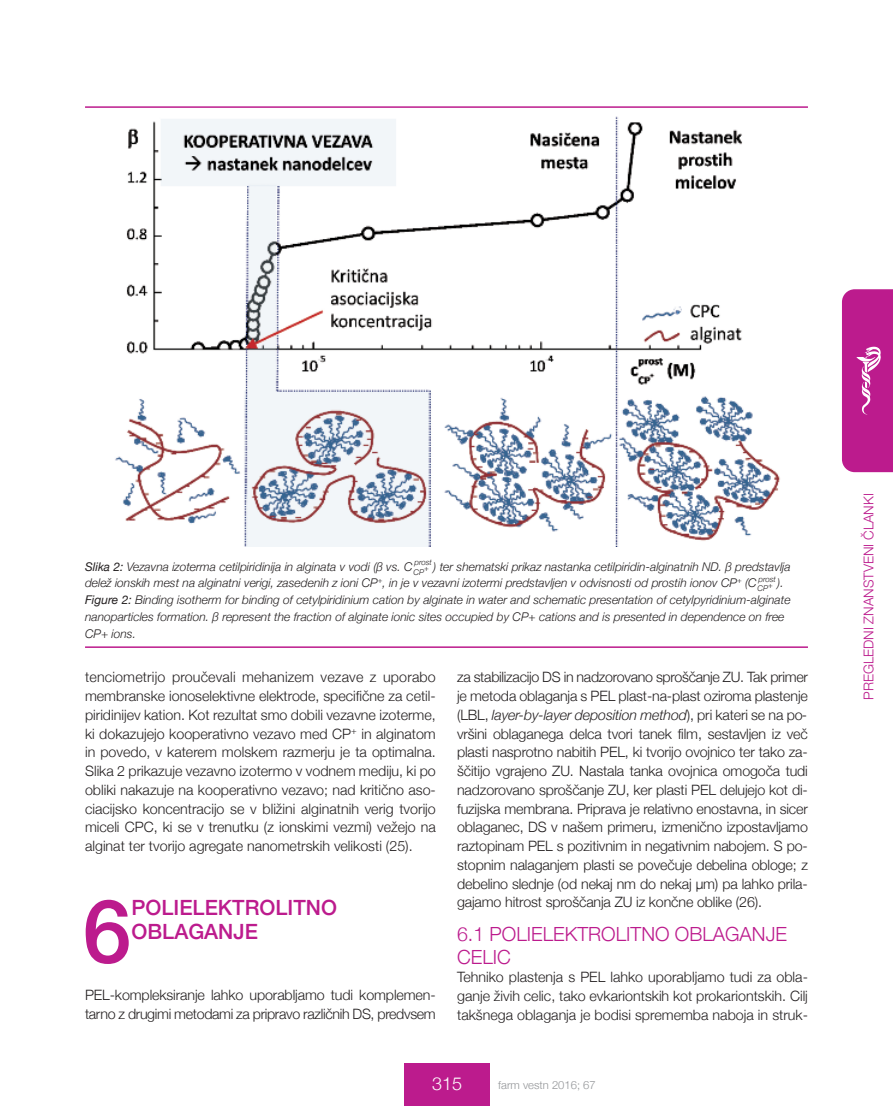
<style>
.page{position:relative;width:893px;height:1106px;background:#fff}
.page>*{position:absolute;margin:0;border:0;box-sizing:border-box;transform-origin:0 0}
.t1{font:500 88.2px "Helvetica Neue";color:#bc1b8d}
.t2{font:500 21px/24px "Helvetica Neue";color:#bc1b8d}
.t3{font:300 19.5px/22.5px "Helvetica Neue";color:#bc1b8d}
.t4{font:300 18px "Helvetica Neue";color:#fff}
.t5{font:300 14.25px/18.8px "Helvetica Neue";letter-spacing:-.005em;color:#231f20;text-align:justify}
.t6{font:300 13.5px "Helvetica Neue";color:#bc1b8d}
.t7{font:italic 300 12px/16.8px "Helvetica Neue";color:#231f20}
.t8{font:300 11.25px "Helvetica Neue";color:#939598}
.t9{font:italic 300 7.95px/9.4px "Helvetica Neue";color:#231f20}
.s1{font-weight:400}
.s2{font-size:7.95px}
.s3{font-style:italic}
</style>
<div class="page">
<div style="left:405px;top:1063px;width:85px;height:43px;background:#bc1b8d"></div>
<svg style="left:842px;top:289px;width:51px;height:183px;background:#bf2692"></svg>
<hr style="left:85px;top:106px;width:723px;height:2px;background:#bc1b8d">
<img style="left:115px;top:116px;width:665px;height:431px">
<hr style="left:85px;top:646px;width:723px;height:2px;background:#bc1b8d">
<p class="t9" style="left:414px;top:557px;width:19px">prost</p>
<p class="t7" style="left:85px;top:574px;width:673px">delež ionskih mest na alginatni verigi, zasedenih z ioni CP<sup>+</sup>, in je v vezavni izotermi predstavljen v odvisnosti od prostih ionov CP<sup>+</sup> (C</p>
<p class="t9" style="left:757px;top:574px;width:28px">prost<br>CP+ <sup>).</sup></p>
<p class="t7" style="left:85px;top:591px;width:707px"><span class="s1">Figure 2:</span> Binding isotherm for binding of cetylpiridinium cation by alginate in water and schematic presentation of cetylpyridinium-alginate nanoparticles formation. β represent the fraction of alginate ionic sites occupied by CP+ cations and is presented in dependence on free<br>CP+ ions.</p>
<p class="t7" style="left:85px;top:557px;width:707px"><span class="s1">Slika 2:</span> Vezavna izoterma cetilpiridinija in alginata v vodi (β vs. C<sub>CP</sub><span class="s2">+</span> ) ter shematski prikaz nastanka cetilpiridin-alginatnih ND. β predstavlja</p>
<p class="t5" style="left:85px;top:667px;width:352px">tenciometrijo proučevali mehanizem vezave z uporabo membranske ionoselektivne elektrode, specifične za cetil&shy;piridinijev kation. Kot rezultat smo dobili vezavne izoterme, ki dokazujejo kooperativno vezavo med CP<sup>+</sup> in alginatom in povedo, v katerem molskem razmerju je ta optimalna.<br>Slika 2 prikazuje vezavno izotermo v vodnem mediju, ki po obliki nakazuje na kooperativno vezavo; nad kritično aso&shy;ciacijsko koncentracijo se v bližini alginatnih verig tvorijo miceli CPC, ki se v trenutku (z ionskimi vezmi) vežejo na alginat ter tvorijo agregate nanometrskih velikosti (25).</p>
<h1 class="t1" style="left:83px;top:876px;width:51px">6</h1>
<h2 class="t2" style="left:132px;top:894px;width:207px">POLIELEKTROLITNO<br>OBLAGANJE</h2>
<p class="t5" style="left:85px;top:985px;width:352px">PEL-kompleksiranje lahko uporabljamo tudi komplemen&shy;tarno z drugimi metodami za pripravo različnih DS, predvsem</p>
<p class="t5" style="left:457px;top:667px;width:352px">za stabilizacijo DS in nadzorovano sproščanje ZU. Tak primer je metoda oblaganja s PEL plast-na-plast oziroma plastenje (LBL, <span class="s3">layer-by-layer deposition method</span>), pri kateri se na po&shy;vršini oblaganega delca tvori tanek film, sestavljen iz več plasti nasprotno nabitih PEL, ki tvorijo ovojnico ter tako za&shy;ščitijo vgrajeno ZU. Nastala tanka ovojnica omogoča tudi nadzorovano sproščanje ZU, ker plasti PEL delujejo kot di&shy;fuzijska membrana. Priprava je relativno enostavna, in sicer oblaganec, DS v našem primeru, izmenično izpostavljamo raztopinam PEL s pozitivnim in negativnim nabojem. S po&shy;stopnim nalaganjem plasti se povečuje debelina obloge; z debelino slednje (od nekaj nm do nekaj μm) pa lahko prila&shy;gajamo hitrost sproščanja ZU iz končne oblike (26).</p>
<h3 class="t3" style="left:457px;top:922px;width:331px">6.1 POLIELEKTROLITNO OBLAGANJE<br>CELIC</h3>
<p class="t5" style="left:457px;top:967px;width:352px">Tehniko plastenja s PEL lahko uporabljamo tudi za obla&shy;ganje živih celic, tako evkariontskih kot prokariontskih. Cilj takšnega oblaganja je bodisi sprememba naboja in struk-</p>
<p class="t4" style="left:432px;top:1072px;width:32px">315</p>
<p class="t8" style="left:498px;top:1078px;width:99px">farm vestn 2016; 67</p>
<p class="t6" style="left:860px;top:700px;width:208px;rotate:-90deg">PREGLEDNI ZNANSTVENI ČLANKI</p>
</div>
